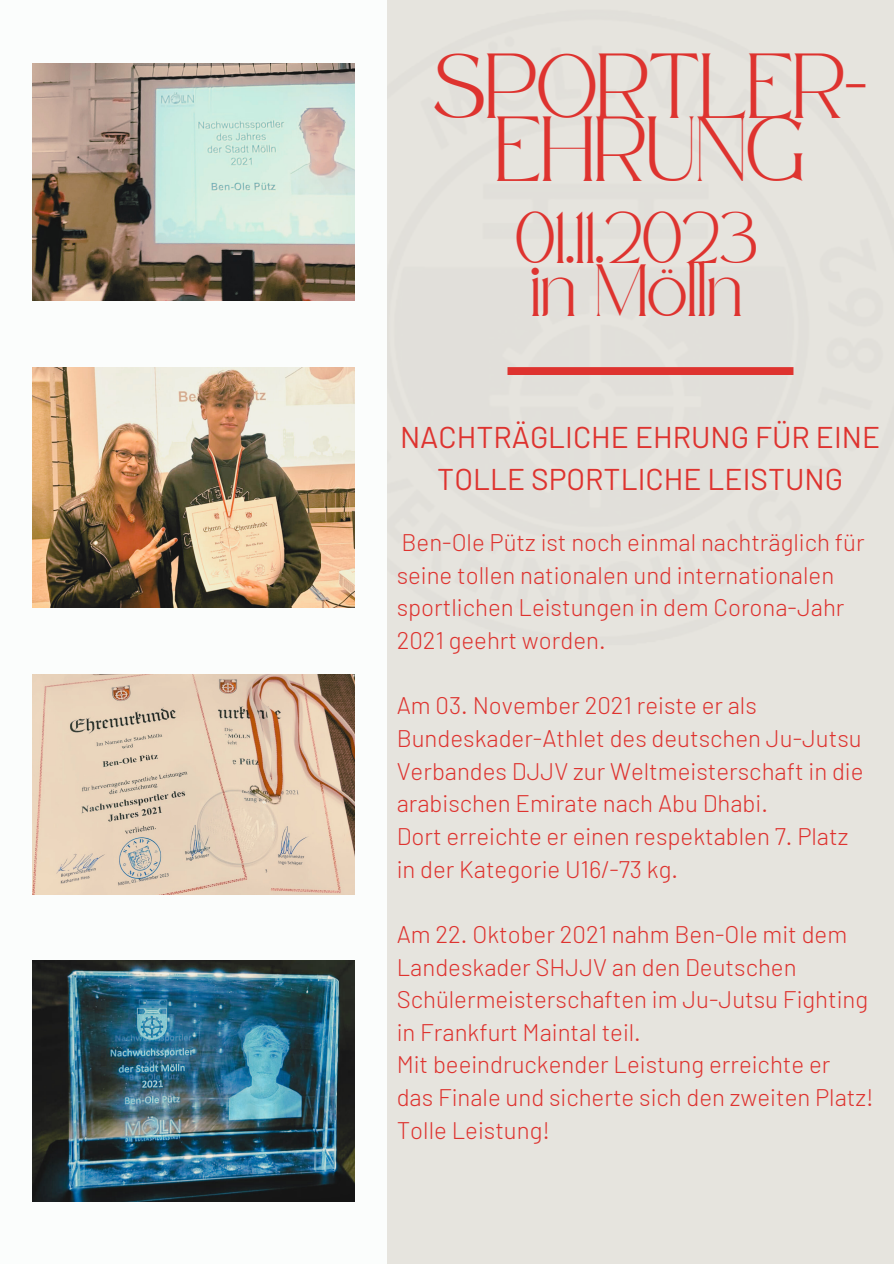
<style>
.page{position:relative;width:894px;height:1264px;background:#fff}
.page>*{position:absolute;margin:0;border:0;box-sizing:border-box;transform-origin:0 0}
.t1{font:45px/63px "Safira March";color:#de332f;text-align:center}
.t2{font:36px "Safira March";color:#de332f}
.t3{font:30px/41.7px "Barlow";color:#de332f;text-align:center}
.t4{font:300 24px/32.7px "Barlow";color:#de332f}
</style>
<div class="page">
<div style="left:0;top:0;width:893px;height:1263px;background:#e6e4de"></div>
<div style="left:0;top:0;width:386px;height:1263px;background:#fbfdfc"></div>
<img style="left:32px;top:63px;width:322px;height:237px">
<img style="left:32px;top:367px;width:322px;height:241px">
<img style="left:32px;top:674px;width:322px;height:220px">
<img style="left:32px;top:960px;width:322px;height:241px">
<div style="left:507px;top:367px;width:286px;height:8px;background:#de332f"></div>
<p class="t1" style="left:433px;top:71px;width:435px">SPORTLER-<br>EHRUNG</p>
<p class="t2" style="left:515px;top:229px;width:243px">01.11.2023</p>
<p class="t2" style="left:531px;top:283px;width:213px">in Mölln</p>
<p class="t3" style="left:400px;top:415px;width:481px">NACHTRÄGLICHE EHRUNG FÜR EINE<br>TOLLE SPORTLICHE LEISTUNG</p>
<p class="t4" style="left:396px;top:525px;width:469px">Ben-Ole Pütz ist noch einmal nachträglich für seine tollen nationalen und internationalen sportlichen Leistungen in dem Corona-Jahr 2021 geehrt worden.</p>
<p class="t4" style="left:396px;top:688px;width:468px">Am 03. November 2021 reiste er als Bundeskader-Athlet des deutschen Ju-Jutsu Verbandes DJJV zur Weltmeisterschaft in die arabischen Emirate nach Abu Dhabi.</p>
<p class="t4" style="left:396px;top:819px;width:453px">Dort erreichte er einen respektablen 7. Platz</p>
<p class="t4" style="left:396px;top:851px;width:283px">in der Kategorie U16/-73 kg.</p>
<p class="t4" style="left:396px;top:916px;width:473px">Am 22. Oktober 2021 nahm Ben-Ole mit dem Landeskader SHJJV an den Deutschen Schülermeisterschaften im Ju-Jutsu Fighting in Frankfurt Maintal teil.</p>
<p class="t4" style="left:396px;top:1047px;width:435px">Mit beeindruckender Leistung erreichte er</p>
<p class="t4" style="left:396px;top:1080px;width:478px">das Finale und sicherte sich den zweiten Platz!<br>Tolle Leistung!</p>
</div>
